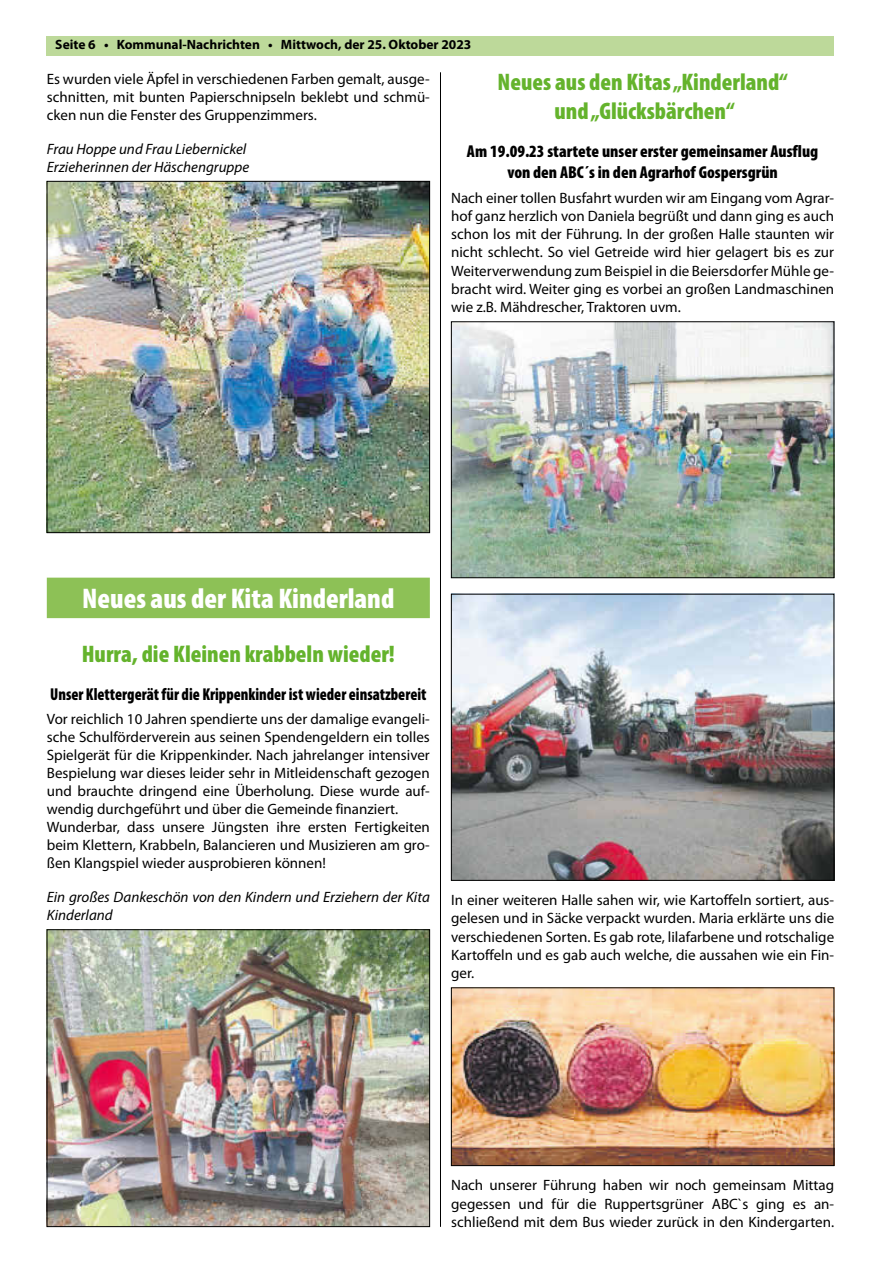
<style>
.page{position:relative;width:881px;height:1263px;background:#fff}
.page>*{position:absolute;margin:0;border:0;box-sizing:border-box;transform-origin:0 0}
.t1{font:900 condensed 28.5px "Myriad Pro";color:#fff}
.t2{font:900 condensed 24px/29px "Myriad Pro";color:#64b32c;text-align:center}
.t3{font:900 condensed 17.25px/20.9px "Myriad Pro";color:#000;text-align:center}
.t4{font:900 condensed 17.25px "Myriad Pro";color:#000;scale:.92 1}
.t5{font:15px/18.1px "Myriad Pro";color:#000;text-align:justify}
.t6{font:italic 15px/18px "Myriad Pro";color:#000}
.t7{font:700 13.5px "Myriad Pro";color:#000}
</style>
<div class="page">
<hr style="left:440px;top:72px;width:1px;height:1155px;background:#000">
<div style="left:47px;top:36px;width:786px;height:19px;background:#bdd99a"></div>
<img style="left:453px;top:323px;width:378px;height:253px">
<div style="left:451px;top:321px;width:382px;height:257px;border:1px solid #000"></div>
<img style="left:453px;top:596px;width:378px;height:282px">
<div style="left:451px;top:594px;width:382px;height:286px;border:1px solid #000"></div>
<img style="left:453px;top:989px;width:378px;height:175px">
<div style="left:451px;top:987px;width:382px;height:179px;border:1px solid #000"></div>
<div style="left:47px;top:578px;width:382px;height:40px;background:#8dc156"></div>
<img style="left:49px;top:183px;width:378px;height:348px">
<div style="left:47px;top:181px;width:382px;height:352px;border:1px solid #000"></div>
<img style="left:49px;top:931px;width:378px;height:294px">
<div style="left:47px;top:929px;width:382px;height:298px;border:1px solid #000"></div>
<p class="t7" style="left:55px;top:36px;width:417px">Seite 6 • Kommunal-Nachrichten • Mittwoch, der 25. Oktober 2023</p>
<p class="t5" style="left:47px;top:69px;width:384px">Es wurden viele Äpfel in verschiedenen Farben gemalt, ausge&shy;schnitten, mit bunten Papierschnipseln beklebt und schmü&shy;cken nun die Fenster des Gruppenzimmers.</p>
<p class="t6" style="left:47px;top:139px;width:204px">Frau Hoppe und Frau Liebernickel<br>Erzieherinnen der Häschengruppe</p>
<h2 class="t2" style="left:497px;top:67px;width:291px">Neues aus den Kitas „Kinderland“ und „Glücksbärchen“</h2>
<p class="t3" style="left:467px;top:141px;width:353px">Am 19.09.23 startete unser erster gemeinsamer Ausflug von den ABC´s in den Agrarhof Gospersgrün</p>
<p class="t5" style="left:451px;top:188px;width:384px">Nach einer tollen Busfahrt wurden wir am Eingang vom Agrar&shy;hof ganz herzlich von Daniela begrüßt und dann ging es auch schon los mit der Führung. In der großen Halle staunten wir nicht schlecht. So viel Getreide wird hier gelagert bis es zur Weiterverwendung zum Beispiel in die Beiersdorfer Mühle ge&shy;bracht wird. Weiter ging es vorbei an großen Landmaschinen wie z.B. Mähdrescher, Traktoren uvm.</p>
<h1 class="t1" style="left:82px;top:580px;width:313px">Neues aus der Kita Kinderland</h1>
<h2 class="t2" style="left:82px;top:639px;width:314px">Hurra, die Kleinen krabbeln wieder!</h2>
<p class="t4" style="left:50px;top:683px;width:410px">Unser Klettergerät für die Krippenkinder ist wieder einsatzbereit</p>
<p class="t5" style="left:47px;top:710px;width:384px;text-align:left">Vor reichlich 10 Jahren spendierte uns der damalige evangeli&shy;sche Schulförderverein aus seinen Spendengeldern ein tolles Spielgerät für die Krippenkinder. Nach jahrelanger intensiver Bespielung war dieses leider sehr in Mitleidenschaft gezogen und brauchte dringend eine Überholung. Diese wurde auf&shy;wendig durchgeführt und über die Gemeinde finanziert.<br>Wunderbar, dass unsere Jüngsten ihre ersten Fertigkeiten beim Klettern, Krabbeln, Balancieren und Musizieren am gro&shy;ßen Klangspiel wieder ausprobieren können!</p>
<p class="t6" style="left:47px;top:888px;width:384px">Ein großes Dankeschön von den Kindern und Erziehern der Kita<br>Kinderland</p>
<p class="t5" style="left:451px;top:891px;width:384px">In einer weiteren Halle sahen wir, wie Kartoffeln sortiert, aus&shy;gelesen und in Säcke verpackt wurden. Maria erklärte uns die verschiedenen Sorten. Es gab rote, lilafarbene und rotschalige Kartoffeln und es gab auch welche, die aussahen wie ein Fin&shy;ger.</p>
<p class="t5" style="left:451px;top:1176px;width:384px">Nach unserer Führung haben wir noch gemeinsam Mittag gegessen und für die Ruppertsgrüner ABC`s ging es an&shy;schließend mit dem Bus wieder zurück in den Kindergarten.</p>
</div>
